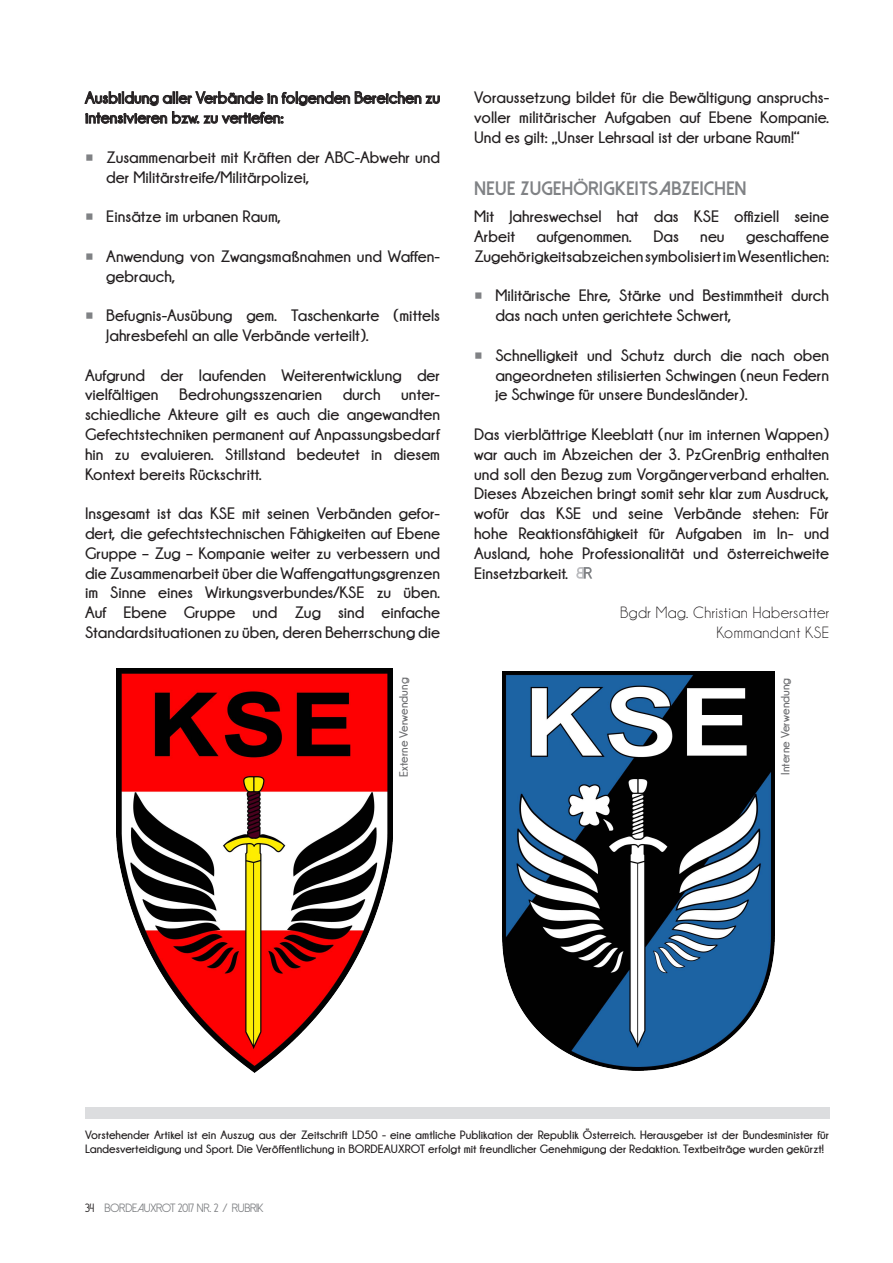
<style>
.page{position:relative;width:893px;height:1263px;background:#fff}
.page>*{position:absolute;margin:0;border:0;box-sizing:border-box;transform-origin:0 0}
.t1{font:800 19.5px "Dolce Vita";color:#808285}
.t2{font:700 16.5px/19.8px "Champagne&Limousines";color:#231f20}
.t3{font:16.5px/19.8px "Champagne&Limousines";letter-spacing:.025em;color:#231f20;text-align:right}
.t4{font:700 12px/14.4px "Champagne&Limousines";color:#231f20}
.t5{font:700 12px "Champagne&Limousines";color:#6c6d70}
.t6{font:12px "Dolce Vita";letter-spacing:-.01em;color:#808285}
.s1{font-family:"Minion Pro";font-weight:400;font-size:21.45px;color:#808285}
.s2{color:#231f20}
</style>
<div class="page">
<svg style="left:85px;top:91px;width:355px;height:33px"></svg>
<svg style="left:576px;top:567px;width:16px;height:12px"></svg>
<div style="left:85px;top:1107px;width:744px;height:12px;background:#dcdddf"></div>
<img style="left:116px;top:668px;width:277px;height:405px">
<img style="left:503px;top:672px;width:271px;height:398px">
<p class="t2" style="left:85px;top:88px;width:357px">Ausbildung aller Verbände in folgenden Bereichen zu intensivieren bzw. zu vertiefen:</p>
<p class="t2" style="left:106px;top:147px;width:335px;text-indent:-21px"><span class="s1">■</span> Zusammenarbeit mit Kräften der ABC-Abwehr und der Militärstreife/Militärpolizei,</p>
<p class="t2" style="left:85px;top:206px;width:198px"><span class="s1">■</span> Einsätze im urbanen Raum,</p>
<p class="t2" style="left:106px;top:246px;width:335px;text-indent:-21px"><span class="s1">■</span> Anwendung von Zwangsmaßnahmen und Waffen&shy;gebrauch,</p>
<p class="t2" style="left:106px;top:305px;width:335px;text-indent:-21px"><span class="s1">■</span> Befugnis-Ausübung gem. Taschenkarte (mittels<br>Jahresbefehl an alle Verbände verteilt).</p>
<p class="t2" style="left:85px;top:365px;width:357px;text-align:justify">Aufgrund der laufenden Weiterentwicklung der vielfältigen Bedrohungsszenarien durch unter&shy;schiedliche Akteure gilt es auch die angewandten Gefechtstechniken permanent auf Anpassungsbedarf hin zu evaluieren. Stillstand bedeutet in diesem Kontext bereits Rückschritt.</p>
<p class="t2" style="left:85px;top:503px;width:357px;text-align:justify">Insgesamt ist das KSE mit seinen Verbänden gefor&shy;dert, die gefechtstechnischen Fähigkeiten auf Ebene Gruppe – Zug – Kompanie weiter zu verbessern und die Zusammenarbeit über die Waffengattungsgrenzen im Sinne eines Wirkungsverbundes/KSE zu üben.<br>Auf Ebene Gruppe und Zug sind einfache Standardsituationen zu üben, deren Beherrschung die</p>
<p class="t2" style="left:474px;top:88px;width:357px;text-align:justify">Voraussetzung bildet für die Bewältigung anspruchs&shy;voller militärischer Aufgaben auf Ebene Kompanie.<br>Und es gilt: „Unser Lehrsaal ist der urbane Raum!“</p>
<p class="t1" style="left:474px;top:178px;width:274px">NEUE ZUGEHÖRIGKEITSABZEICHEN</p>
<p class="t2" style="left:474px;top:206px;width:357px">Mit Jahreswechsel hat das KSE offiziell seine<br>Arbeit</p>
<p class="t2" style="left:474px;top:226px;width:357px;text-align:right">geschaffene<br>Zugehörigkeitsabzeichen symbolisiert im Wesentlichen:</p>
<p class="t2" style="left:495px;top:286px;width:335px;text-indent:-21px"><span class="s1">■</span> Militärische Ehre, Stärke und Bestimmtheit durch das nach unten gerichtete Schwert,</p>
<p class="t2" style="left:495px;top:345px;width:335px;text-align:justify;text-indent:-21px"><span class="s1">■</span> Schnelligkeit und Schutz durch die nach oben angeordneten stilisierten Schwingen (neun Federn je Schwinge für unsere Bundesländer).</p>
<p class="t2" style="left:474px;top:424px;width:357px;text-align:justify">Das vierblättrige Kleeblatt (nur im internen Wappen) war auch im Abzeichen der 3. PzGrenBrig enthalten und soll den Bezug zum Vorgängerverband erhalten.<br>Dieses Abzeichen bringt somit sehr klar zum Ausdruck, wofür das KSE und seine Verbände stehen: Für hohe Reaktionsfähigkeit für Aufgaben im In- und Ausland, hohe Professionalität und österreichweite Einsetzbarkeit.</p>
<p class="t3" style="left:620px;top:603px;width:211px">Bgdr Mag. Christian Habersatter<br>Kommandant KSE</p>
<p class="t2" style="left:536px;top:226px;width:97px">aufgenommen.</p>
<p class="t2" style="left:653px;top:226px;width:27px">Das</p>
<p class="t2" style="left:700px;top:226px;width:26px">neu</p>
<p class="t5" style="left:397px;top:777px;width:101px;rotate:-90deg">Externe Verwendung</p>
<p class="t5" style="left:779px;top:775px;width:98px;rotate:-90deg">Interne Verwendung</p>
<p class="t4" style="left:85px;top:1127px;width:746px">Vorstehender Artikel ist ein Auszug aus der Zeitschrift LD50 - eine amtliche Publikation der Republik Österreich. Herausgeber ist der Bundesminister für<br>Landesverteidigung und Sport. Die Veröffentlichung in BORDEAUXROT erfolgt mit freundlicher Genehmigung der Redaktion. Textbeiträge wurden gekürzt!</p>
<p class="t6" style="left:85px;top:1202px;width:180px"><span class="s2">34</span> BORDEAUXROT 2017 NR. 2 / RUBRIK</p>
</div>
